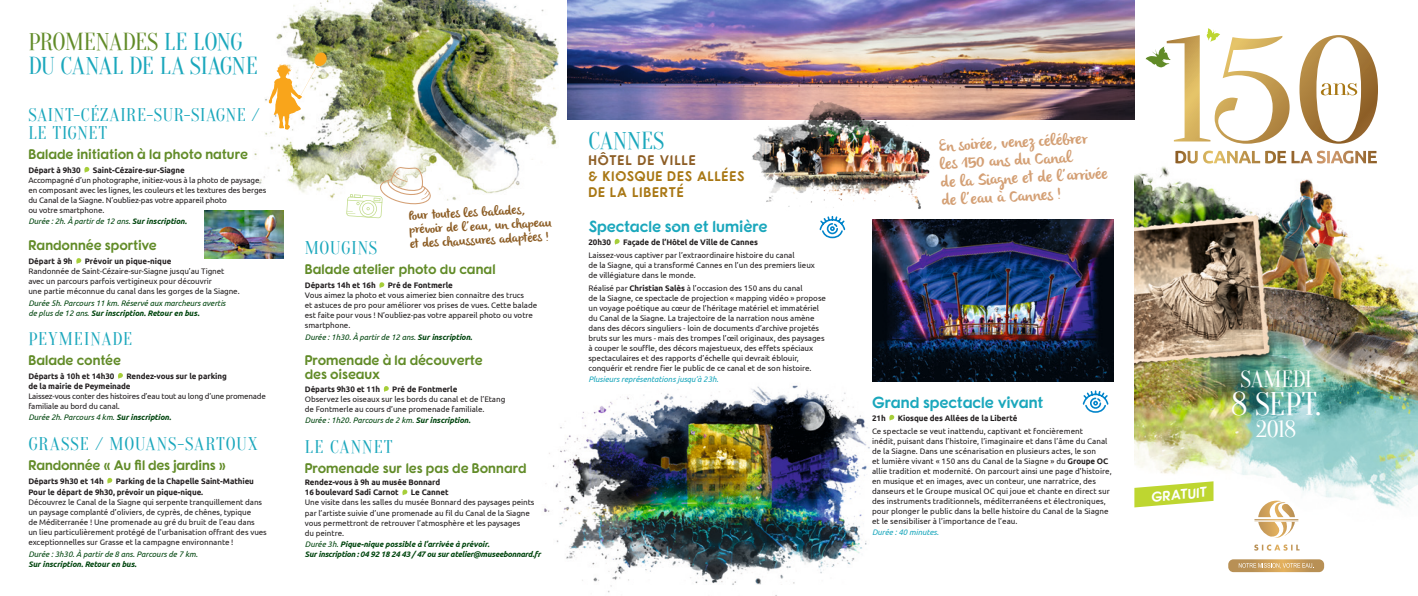
<style>
.page{position:relative;width:1418px;height:596px;background:#fff}
.page>*{position:absolute;margin:0;border:0;box-sizing:border-box;transform-origin:0 0}
.t1{font:32px "Oranienbaum";color:#fff}
.t2{font:24px/24px "Oranienbaum";letter-spacing:-.01em;color:#1aa7bc}
.t3{font:23px "Oranienbaum";letter-spacing:-.01em;color:#fff}
.t4{font:18px/18px "Oranienbaum";letter-spacing:.045em;color:#1aa7bc}
.t5{font:16px/18px "olivier";color:#d4a075}
.t6{font:16px "Fonarto";letter-spacing:-.01em;color:#1aa7bc}
.t7{font:14px/14px "Fonarto";color:#618b27}
.t8{font:14px/16px "Fonarto";letter-spacing:.035em;color:#a87714}
.t9{font:14px "Fonarto";color:#fff}
.t10{font:13px/14px "olivier";color:#8d5e26}
.t11{font:8px/10px "Ubuntu";letter-spacing:-.01em;color:#231f20}
.t12{font:700 8px/10px "Ubuntu";letter-spacing:-.01em;color:#231f20}
.t13{font:italic 8px/10px "Ubuntu";letter-spacing:-.01em;color:#00450e}
.t14{font:italic 700 8px/10px "Ubuntu";letter-spacing:-.03em;color:#00450e}
.t15{font:8px/10px "Ubuntu";letter-spacing:-.03em;color:#231f20}
.t16{font:italic 8px "Ubuntu";letter-spacing:-.01em;color:#1aa7bc}
.s1{color:#618b27}
.s2{font-weight:700}
.s3{font-weight:400}
.s4{color:#8d5e26}
</style>
<div class="page">
<img style="left:567px;top:381px;width:320px;height:212px">
<img style="left:254px;top:0;width:305px;height:201px">
<img style="left:1134px;top:150px;width:283px;height:401px">
<svg style="left:1254px;top:500px;width:44px;height:37px"></svg>
<svg style="left:1254px;top:544px;width:45px;height:6px"></svg>
<svg style="left:1228px;top:559px;width:96px;height:12px"></svg>
<svg style="left:1203px;top:150px;width:150px;height:13px"></svg>
<svg style="left:1145px;top:28px;width:232px;height:116px"></svg>
<svg style="left:1134px;top:480px;width:79px;height:27px"></svg>
<svg style="left:614px;top:238px;width:5px;height:7px"></svg>
<svg style="left:889px;top:414px;width:5px;height:6px"></svg>
<svg style="left:84px;top:166px;width:5px;height:7px"></svg>
<svg style="left:76px;top:258px;width:5px;height:6px"></svg>
<svg style="left:118px;top:373px;width:5px;height:5px"></svg>
<svg style="left:107px;top:477px;width:5px;height:6px"></svg>
<svg style="left:379px;top:282px;width:5px;height:6px"></svg>
<svg style="left:383px;top:386px;width:6px;height:6px"></svg>
<svg style="left:402px;top:489px;width:5px;height:6px"></svg>
<svg style="left:268px;top:51px;width:59px;height:79px"></svg>
<img style="left:204px;top:210px;width:79px;height:48px">
<img style="left:567px;top:0;width:567px;height:119px">
<img style="left:709px;top:68px;width:266px;height:152px">
<svg style="left:818px;top:215px;width:28px;height:24px"></svg>
<svg style="left:1082px;top:390px;width:27px;height:23px"></svg>
<svg style="left:346px;top:166px;width:85px;height:52px"></svg>
<img style="left:872px;top:220px;width:241px;height:161px">
<p class="t2" style="left:28px;top:30px;width:231px"><span class="s1">PROMENADES</span> LE LONG<br>DU CANAL DE LA SIAGNE</p>
<p class="t4" style="left:28px;top:106px;width:233px">SAINT-CÉZAIRE-SUR-SIAGNE /<br>LE TIGNET</p>
<p class="t7" style="left:28px;top:146px;width:221px">Balade initiation à la photo nature</p>
<p class="t12" style="left:28px;top:164px;width:54px">Départ à 9h30</p>
<p class="t12" style="left:93px;top:164px;width:94px">Saint-Cézaire-sur-Siagne</p>
<p class="t11" style="left:28px;top:175px;width:240px">Accompagné d’un photographe, initiez-vous à la photo de paysage en composant avec les lignes, les couleurs et les textures des berges du Canal de la Siagne. N’oubliez-pas votre appareil photo<br>ou votre smartphone.</p>
<p class="t13" style="left:28px;top:216px;width:160px">Durée : 2h. À partir de 12 ans. <span class="s2">Sur inscription.</span></p>
<p class="t7" style="left:28px;top:237px;width:130px">Randonnée sportive</p>
<p class="t12" style="left:28px;top:256px;width:46px">Départ à 9h</p>
<p class="t12" style="left:85px;top:256px;width:88px">Prévoir un pique-nique</p>
<p class="t11" style="left:28px;top:266px;width:213px">Randonnée de Saint-Cézaire-sur-Siagne jusqu’au Tignet avec un parcours parfois vertigineux pour découvrir<br>une partie méconnue du canal dans les gorges de la Siagne.</p>
<p class="t13" style="left:28px;top:297px;width:199px">Durée 5h. Parcours 11 km. Réservé aux marcheurs avertis de plus de 12 ans. <span class="s2">Sur inscription. Retour en bus.</span></p>
<p class="t4" style="left:28px;top:330px;width:106px">PEYMEINADE</p>
<p class="t7" style="left:28px;top:352px;width:94px">Balade contée</p>
<p class="t12" style="left:28px;top:370px;width:87px">Départs à 10h et 14h30</p>
<p class="t12" style="left:28px;top:370px;width:200px;text-indent:98px">Rendez-vous sur le parking de la mairie de Peymeinade</p>
<p class="t15" style="left:28px;top:390px;width:239px">Laissez-vous conter des histoires d’eau tout au long d’une promenade familiale au bord du canal.</p>
<p class="t13" style="left:28px;top:412px;width:144px">Durée 2h. Parcours 4 km. <span class="s2">Sur inscription.</span></p>
<p class="t4" style="left:28px;top:435px;width:231px">GRASSE / MOUANS-SARTOUX</p>
<p class="t7" style="left:28px;top:457px;width:199px">Randonnée « Au fil des jardins »</p>
<p class="t12" style="left:28px;top:475px;width:77px">Départs 9h30 et 14h</p>
<p class="t12" style="left:116px;top:475px;width:140px">Parking de la Chapelle Saint-Mathieu</p>
<p class="t12" style="left:28px;top:486px;width:176px">Pour le départ de 9h30, prévoir un pique-nique.</p>
<p class="t11" style="left:28px;top:497px;width:240px">Découvrez le Canal de la Siagne qui serpente tranquillement dans un paysage complanté d’oliviers, de cyprès, de chênes, typique<br>de Méditerranée ! Une promenade au gré du bruit de l’eau dans<br>un lieu particulièrement protégé de l’urbanisation offrant des vues exceptionnelles sur Grasse et la campagne environnante !</p>
<p class="t13" style="left:28px;top:548px;width:171px">Durée : 3h30. À partir de 8 ans. Parcours de 7 km.<br><span class="s2">Sur inscription. Retour en bus.</span></p>
<p class="t10" style="left:408px;top:209px;width:144px;rotate:-3deg">Pour toutes les balades, prévoir de l’eau, un chapeau et des chaussures adaptées !</p>
<p class="t4" style="left:305px;top:239px;width:74px">MOUGINS</p>
<p class="t7" style="left:305px;top:261px;width:192px">Balade atelier photo du canal</p>
<p class="t12" style="left:305px;top:280px;width:72px">Départs 14h et 16h</p>
<p class="t12" style="left:388px;top:280px;width:67px">Pré de Fontmerle</p>
<p class="t11" style="left:305px;top:290px;width:234px">Vous aimez la photo et vous aimeriez bien connaitre des trucs<br>et astuces de pro pour améliorer vos prises de vues. Cette balade est faite pour vous ! N’oubliez-pas votre appareil photo ou votre smartphone.</p>
<p class="t13" style="left:305px;top:331px;width:169px">Durée : 1h30. À partir de 12 ans. <span class="s2">Sur inscription.</span></p>
<p class="t7" style="left:305px;top:352px;width:179px">Promenade à la découverte des oiseaux</p>
<p class="t12" style="left:305px;top:383px;width:77px">Départs 9h30 et 11h</p>
<p class="t12" style="left:392px;top:383px;width:67px">Pré de Fontmerle</p>
<p class="t11" style="left:305px;top:393px;width:202px">Observez les oiseaux sur les bords du canal et de l’Etang de Fontmerle au cours d’une promenade familiale.</p>
<p class="t13" style="left:305px;top:415px;width:167px">Durée : 1h20. Parcours de 2 km. <span class="s2">Sur inscription.</span></p>
<p class="t4" style="left:305px;top:438px;width:89px">LE CANNET</p>
<p class="t7" style="left:305px;top:460px;width:223px">Promenade sur les pas de Bonnard</p>
<p class="t12" style="left:305px;top:477px;width:137px">Rendez-vous à 9h au musée Bonnard<br>16 boulevard Sadi Carnot</p>
<p class="t12" style="left:411px;top:487px;width:39px">Le Cannet</p>
<p class="t11" style="left:305px;top:497px;width:231px">Une visite dans les salles du musée Bonnard des paysages peints par l’artiste suivie d’une promenade au fil du Canal de la Siagne vous permettront de retrouver l’atmosphère et les paysages<br>du peintre.</p>
<p class="t14" style="left:305px;top:538px;width:238px"><span class="s3">Durée 3h.</span> Pique-nique possible à l’arrivée à prévoir.<br>Sur inscription : 04 92 18 24 43 / 47 ou sur atelier@museebonnard.fr</p>
<p class="t2" style="left:588px;top:129px;width:77px">CANNES</p>
<p class="t8" style="left:588px;top:151px;width:157px"><span class="s4">HÔTEL DE VILLE<br></span>&amp; KIOSQUE DES ALLÉES<br>DE LA LIBERTÉ</p>
<p class="t6" style="left:588px;top:216px;width:180px">Spectacle son et lumière</p>
<p class="t12" style="left:588px;top:236px;width:24px">20h30</p>
<p class="t12" style="left:623px;top:236px;width:136px">Façade de l’Hôtel de Ville de Cannes</p>
<p class="t11" style="left:588px;top:249px;width:228px">Laissez-vous captiver par l’extraordinaire histoire du canal<br>de la Siagne, qui a transformé Cannes en l’un des premiers lieux de villégiature dans le monde.</p>
<p class="t11" style="left:588px;top:282px;width:239px">Réalisé par <span class="s2">Christian Salès</span> à l’occasion des 150 ans du canal<br>de la Siagne, ce spectacle de projection « mapping vidéo » propose un voyage poétique au cœur de l’héritage matériel et immatériel du Canal de la Siagne. La trajectoire de la narration nous amène dans des décors singuliers - loin de documents d’archive projetés bruts sur les murs - mais des trompes l’œil originaux, des paysages à couper le souffle, des décors majestueux, des effets spéciaux spectaculaires et des rapports d’échelle qui devrait éblouir, conquérir et rendre fier le public de ce canal et de son histoire.</p>
<p class="t16" style="left:588px;top:374px;width:132px">Plusieurs représentations jusqu’à 23h.</p>
<p class="t5" style="left:938px;top:138px;width:168px;rotate:-3deg">En soirée, venez célébrer les 150 ans du Canal<br>de la Siagne et de l’arrivée de l’eau à Cannes !</p>
<p class="t6" style="left:872px;top:392px;width:173px">Grand spectacle vivant</p>
<p class="t12" style="left:872px;top:412px;width:15px">21h</p>
<p class="t12" style="left:897px;top:412px;width:121px">Kiosque des Allées de la Liberté</p>
<p class="t11" style="left:872px;top:425px;width:241px">Ce spectacle se veut inattendu, captivant et foncièrement<br>inédit, puisant dans l’histoire, l’imaginaire et dans l’âme du Canal de la Siagne. Dans une scénarisation en plusieurs actes, le son<br>et lumière vivant « 150 ans du Canal de la Siagne » du <span class="s2">Groupe OC </span>allie tradition et modernité. On parcourt ainsi une page d’histoire, en musique et en images, avec un conteur, une narratrice, des danseurs et le Groupe musical OC qui joue et chante en direct sur des instruments traditionnels, méditerranéens et électroniques, pour plonger le public dans la belle histoire du Canal de la Siagne et le sensibiliser à l’importance de l’eau.</p>
<p class="t16" style="left:872px;top:527px;width:68px">Durée : 40 minutes.</p>
<p class="t9" style="left:1150px;top:488px;width:58px;rotate:-5deg">GRATUIT</p>
<p class="t3" style="left:1240px;top:366px;width:73px">SAMEDI</p>
<p class="t1" style="left:1230px;top:386px;width:92px">8 SEPT.</p>
<p class="t3" style="left:1256px;top:416px;width:42px">2018</p>
</div>
